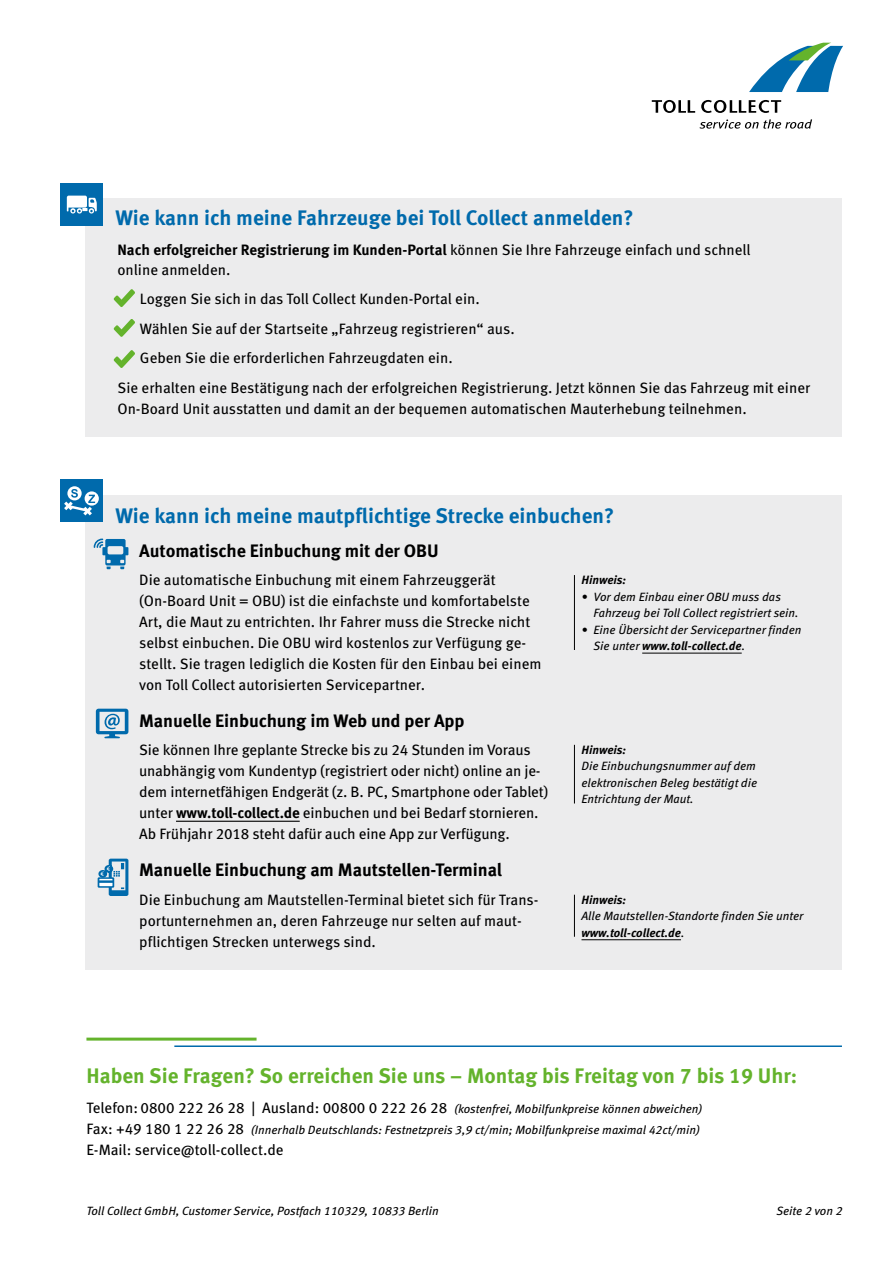
<style>
.page{position:relative;width:893px;height:1263px;background:#fff}
.page>*{position:absolute;margin:0;border:0;box-sizing:border-box;transform-origin:0 0}
.t1{font:700 21px "Meta Pro";color:#006aac}
.t2{font:700 21px "Meta Pro";color:#64b32c}
.t3{font:700 18px "Meta Pro";letter-spacing:-.005em;color:#000}
.t4{font:15px/21px "Meta Pro";letter-spacing:-.005em;color:#000}
.t5{font:italic 12px/16.5px "Meta Pro";color:#000}
.t6{font:italic 700 12px "Meta Pro";color:#000}
.s1{font-weight:700}
.s2{font-style:normal;font-size:15px}
</style>
<div class="page">
<hr style="left:174px;top:1045px;width:668px;height:2px;background:#006aac">
<hr style="left:86px;top:1037px;width:171px;height:3px;background:#64b32c">
<div style="left:85px;top:495px;width:757px;height:474px;background:#ececed"></div>
<div style="left:61px;top:479px;width:42px;height:43px;background:#006aac"></div>
<svg style="left:98px;top:859px;width:30px;height:37px"></svg>
<svg style="left:96px;top:709px;width:32px;height:29px"></svg>
<svg style="left:94px;top:538px;width:34px;height:31px"></svg>
<svg style="left:67px;top:486px;width:15px;height:14px"></svg>
<svg style="left:85px;top:491px;width:14px;height:15px"></svg>
<svg style="left:64px;top:489px;width:31px;height:26px"></svg>
<div style="left:85px;top:199px;width:757px;height:238px;background:#ececed"></div>
<div style="left:61px;top:183px;width:42px;height:42px;background:#006aac"></div>
<svg style="left:67px;top:196px;width:30px;height:18px"></svg>
<svg style="left:749px;top:43px;width:94px;height:49px"></svg>
<svg style="left:699px;top:119px;width:113px;height:10px"></svg>
<svg style="left:652px;top:100px;width:43px;height:13px"></svg>
<svg style="left:701px;top:100px;width:80px;height:13px"></svg>
<hr style="left:642px;top:653px;width:100px;height:1px;background:#000">
<hr style="left:581px;top:939px;width:100px;height:1px;background:#000">
<hr style="left:176px;top:821px;width:124px;height:1px;background:#000">
<hr style="left:574px;top:575px;width:1px;height:75px;background:#000">
<hr style="left:574px;top:745px;width:1px;height:58px;background:#000">
<hr style="left:574px;top:895px;width:1px;height:42px;background:#000">
<svg style="left:114px;top:289px;width:21px;height:18px"></svg>
<svg style="left:114px;top:319px;width:21px;height:18px"></svg>
<svg style="left:114px;top:350px;width:21px;height:18px"></svg>
<h1 class="t1" style="left:115px;top:204px;width:520px">Wie kann ich meine Fahrzeuge bei Toll Collect anmelden?</h1>
<p class="t4" style="left:117px;top:240px;width:635px;line-height:19.5px"><span class="s1">Nach erfolgreicher Registrierung im Kunden-Portal</span> können Sie Ihre Fahrzeuge einfach und schnell online anmelden.</p>
<p class="t4" style="left:140px;top:288px;width:341px">Loggen Sie sich in das Toll Collect Kunden-Portal ein.</p>
<p class="t4" style="left:140px;top:318px;width:376px">Wählen Sie auf der Startseite „Fahrzeug registrieren“ aus.</p>
<p class="t4" style="left:140px;top:347px;width:314px">Geben Sie die erforderlichen Fahrzeugdaten ein.</p>
<p class="t4" style="left:117px;top:377px;width:694px">Sie erhalten eine Bestätigung nach der erfolgreichen Registrierung. Jetzt können Sie das Fahrzeug mit einer</p>
<p class="t4" style="left:117px;top:398px;width:631px">On-Board Unit ausstatten und damit an der bequemen automatischen Mauterhebung teilnehmen.</p>
<h1 class="t1" style="left:115px;top:502px;width:500px">Wie kann ich meine mautpflichtige Strecke einbuchen?</h1>
<p class="t3" style="left:139px;top:539px;width:301px">Automatische Einbuchung mit der OBU</p>
<p class="t4" style="left:139px;top:570px;width:404px">Die automatische Einbuchung mit einem Fahrzeuggerät (On-Board Unit = OBU) ist die einfachste und komfortabelste Art, die Maut zu entrichten. Ihr Fahrer muss die Strecke nicht selbst einbuchen. Die OBU wird kostenlos zur Verfügung ge&shy;stellt. Sie tragen lediglich die Kosten für den Einbau bei einem von Toll Collect autorisierten Servicepartner.</p>
<p class="t3" style="left:139px;top:709px;width:327px">Manuelle Einbuchung im Web und per App</p>
<p class="t4" style="left:139px;top:740px;width:410px">Sie können Ihre geplante Strecke bis zu 24 Stunden im Voraus unabhängig vom Kundentyp (registriert oder nicht) online an je&shy;dem internetfähigen Endgerät (z. B. PC, Smartphone oder Tablet) unter <span class="s1">www.toll-collect.de</span> einbuchen und bei Bedarf stornieren.<br>Ab Frühjahr 2018 steht dafür auch eine App zur Verfügung.</p>
<p class="t3" style="left:139px;top:859px;width:364px">Manuelle Einbuchung am Mautstellen-Terminal</p>
<p class="t4" style="left:139px;top:889px;width:401px">Die Einbuchung am Mautstellen-Terminal bietet sich für Trans&shy;portunternehmen an, deren Fahrzeuge nur selten auf maut&shy;pflichtigen Strecken unterwegs sind.</p>
<p class="t6" style="left:581px;top:572px;width:46px">Hinweis:</p>
<p class="t5" style="left:593px;top:588px;width:207px;text-indent:-12px">• Vor dem Einbau einer OBU muss das<br>Fahrzeug bei Toll Collect registriert sein.</p>
<p class="t5" style="left:593px;top:621px;width:210px;text-indent:-12px">• Eine Übersicht der Servicepartner finden<br>Sie unter <span class="s1">www.toll-collect.de</span>.</p>
<p class="t6" style="left:581px;top:742px;width:46px">Hinweis:</p>
<p class="t5" style="left:581px;top:758px;width:177px;text-align:justify">Die Einbuchungsnummer auf dem elektronischen Beleg bestätigt die Entrichtung der Maut.</p>
<p class="t6" style="left:581px;top:892px;width:46px">Hinweis:</p>
<p class="t5" style="left:581px;top:908px;width:224px">Alle Mautstellen-Standorte finden Sie unter <span class="s1">www.toll-collect.de</span>.</p>
<h1 class="t2" style="left:86px;top:1062px;width:712px">Haben Sie Fragen? So erreichen Sie uns – Montag bis Freitag von 7 bis 19 Uhr:</h1>
<p class="t5" style="left:86px;top:1098px;width:618px;line-height:21px"><span class="s2">Telefon: 0800 222 26 28 | Ausland: 00800 0 222 26 28</span> (kostenfrei, Mobilfunkpreise können abweichen)<br><span class="s2">Fax: +49 180 1 22 26 28</span> (Innerhalb Deutschlands: Festnetzpreis 3,9 ct/min; Mobilfunkpreise maximal 42ct/min)</p>
<p class="t4" style="left:86px;top:1139px;width:199px">E-Mail: service@toll-collect.de</p>
<p class="t5" style="left:86px;top:1202px;width:354px">Toll Collect GmbH, Customer Service, Postfach 110329, 10833 Berlin</p>
<p class="t5" style="left:776px;top:1202px;width:68px">Seite 2 von 2</p>
</div>
